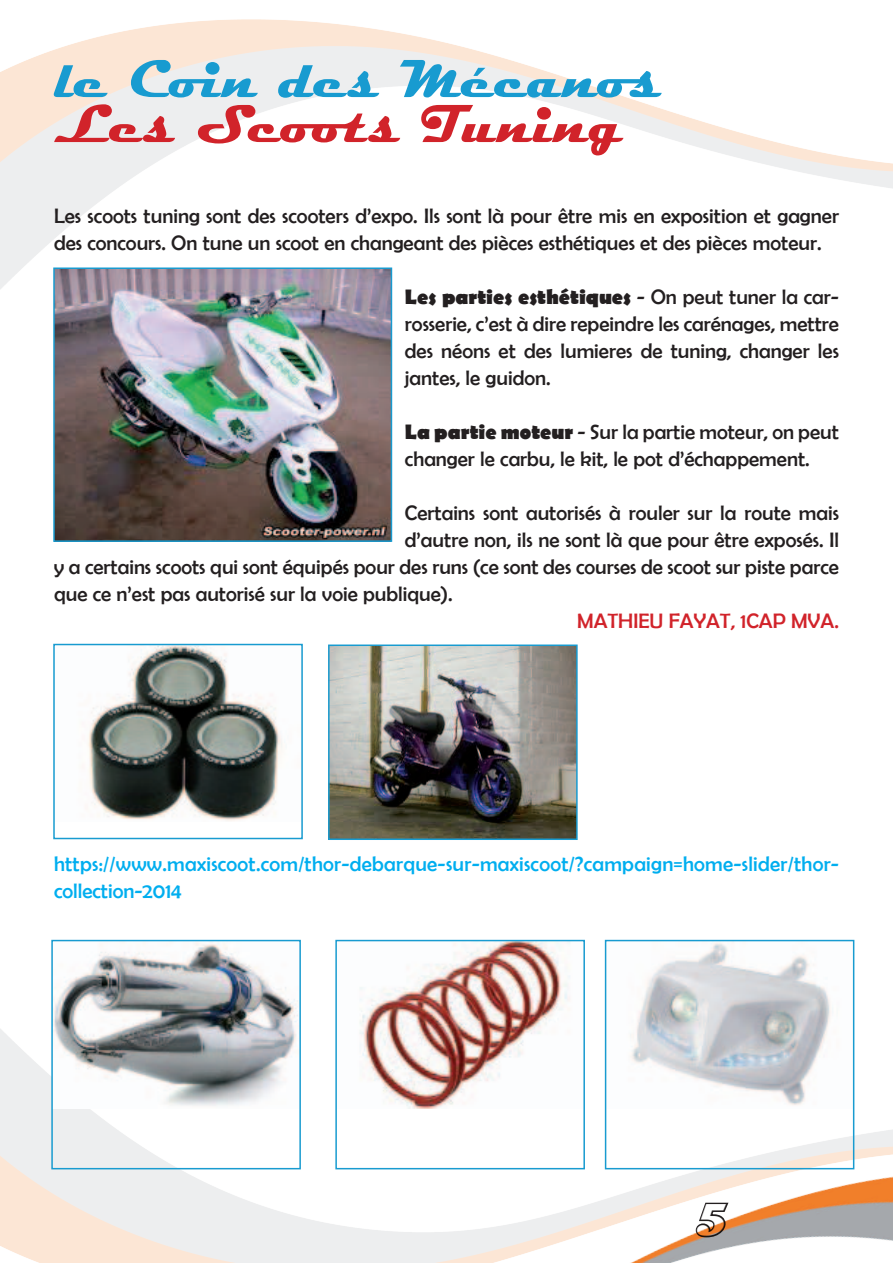
<style>
.page{position:relative;width:893px;height:1263px;background:#fff}
.page>*{position:absolute;margin:0;border:0;box-sizing:border-box;transform-origin:0 0}
.t1{font:700 54px "Magneto";letter-spacing:.005em;color:#189bd0}
.t2{font:700 54px "Magneto";letter-spacing:.005em;color:#d1232a}
.t3{font:700 45px "Magneto";color:#fff}
.t4{font:21px/27px "Berlin Sans FB";color:#231f20}
.t5{font:21px/27px "Berlin Sans FB";letter-spacing:.015em;color:#00aeef}
.t6{font:21px "Berlin Sans FB";color:#d1232a}
.s1{font-weight:700}
</style>
<div class="page">
<img style="left:0;top:19px;width:893px;height:277px">
<img style="left:366px;top:1148px;width:527px;height:115px">
<img style="left:56px;top:270px;width:333px;height:269px">
<div style="left:53px;top:267px;width:339px;height:275px;border:2px solid #189bd0"></div>
<img style="left:88px;top:647px;width:194px;height:174px">
<div style="left:53px;top:644px;width:250px;height:195px;border:2px solid #189bd0"></div>
<img style="left:54px;top:943px;width:244px;height:165px">
<div style="left:51px;top:940px;width:250px;height:229px;border:2px solid #189bd0"></div>
<img style="left:358px;top:943px;width:213px;height:165px">
<div style="left:335px;top:940px;width:250px;height:229px;border:2px solid #189bd0"></div>
<img style="left:628px;top:943px;width:212px;height:164px">
<div style="left:605px;top:940px;width:249px;height:229px;border:2px solid #189bd0"></div>
<img style="left:331px;top:647px;width:244px;height:190px">
<div style="left:328px;top:644px;width:250px;height:196px;border:2px solid #189bd0"></div>
<h1 class="t1" style="left:54px;top:48px;width:609px">le Coin des Mécanos</h1>
<h1 class="t2" style="left:54px;top:93px;width:571px">Les Scoots Tuning</h1>
<p class="t4" style="left:54px;top:202px;width:786px">Les scoots tuning sont des scooters d’expo. Ils sont là pour être mis en exposition et gagner des concours. On tune un scoot en changeant des pièces esthétiques et des pièces moteur.</p>
<p class="t4" style="left:405px;top:283px;width:436px;text-align:justify"><span class="s1">Les parties esthétiques</span> - On peut tuner la car&shy;rosserie, c’est à dire repeindre les carénages, mettre des néons et des lumieres de tuning, changer les jantes, le guidon.</p>
<p class="t4" style="left:405px;top:418px;width:435px"><span class="s1">La partie moteur</span> - Sur la partie moteur, on peut changer le carbu, le kit, le pot d’échappement.</p>
<p class="t4" style="left:405px;top:499px;width:435px">Certains sont autorisés à rouler sur la route mais</p>
<p class="t4" style="left:405px;top:526px;width:435px">d’autre non, ils ne sont là que pour être exposés. Il</p>
<p class="t4" style="left:54px;top:553px;width:786px">y a certains scoots qui sont équipés pour des runs (ce sont des courses de scoot sur piste parce</p>
<p class="t4" style="left:54px;top:580px;width:400px">que ce n’est pas autorisé sur la voie publique).</p>
<p class="t6" style="left:577px;top:609px;width:184px">Mathieu Fayat, 1CAP</p>
<p class="t6" style="left:791px;top:609px;width:16px">MVA</p>
<p class="t6" style="left:834px;top:609px;width:6px">.</p>
<p class="t5" style="left:54px;top:850px;width:787px">https://www.maxiscoot.com/thor-debarque-sur-maxiscoot/?campaign=home-slider/thor&shy;collection-2014</p>
<h2 class="t3" style="left:695px;top:1194px;width:32px">5</h2>
</div>
